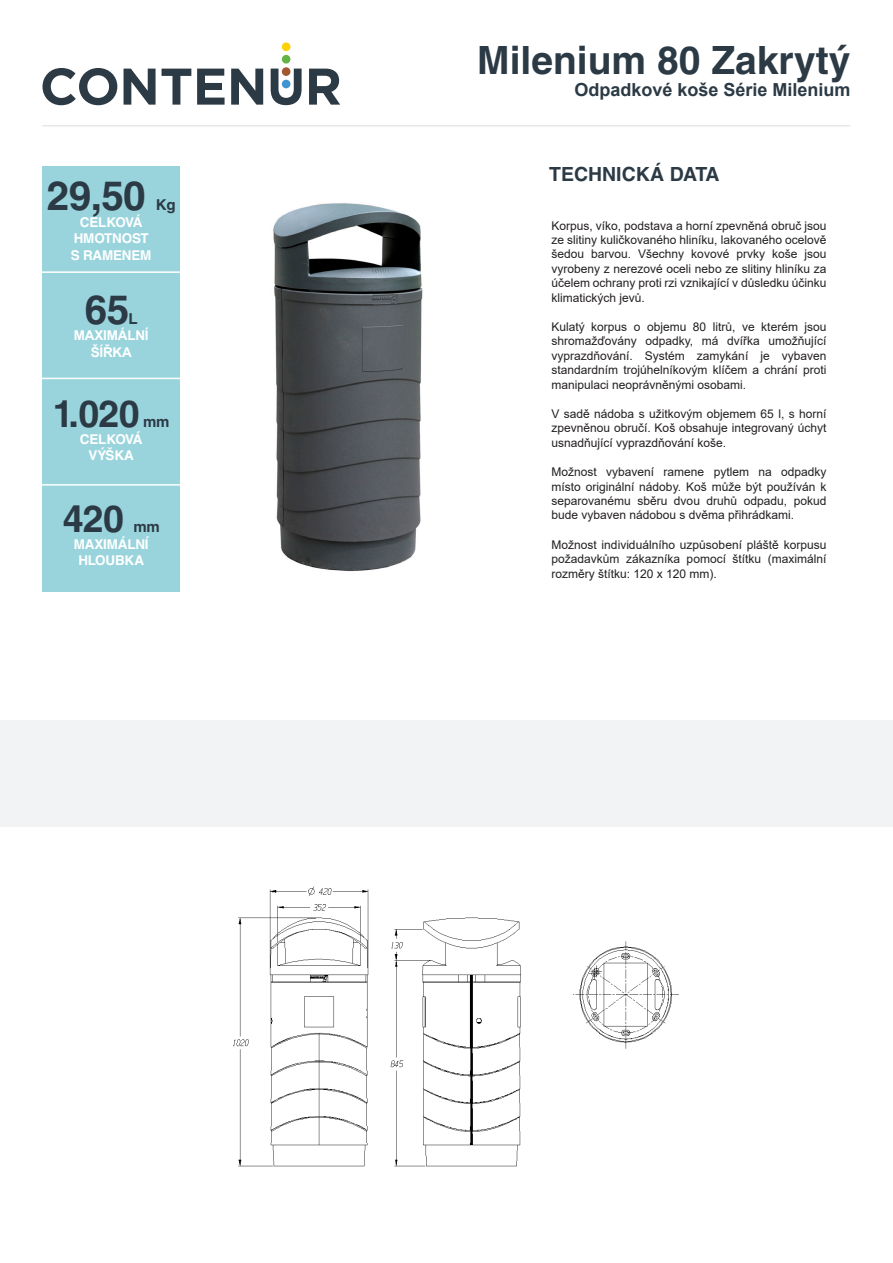
<style>
.page{position:relative;width:893px;height:1263px;background:#fff}
.page>*{position:absolute;margin:0;border:0;box-sizing:border-box;transform-origin:0 0}
.t1{font:700 40.5px "Helvetica LT Std";color:#2b3a45}
.t2{font:700 39px "Helvetica LT Std";color:#2b3a45}
.t3{font:700 37.5px "Helvetica LT Std";letter-spacing:-.015em;color:#2b3a45}
.t4{font:700 19.5px "Helvetica LT Std";color:#2b3a45}
.t5{font:700 18px "Arial";color:#2b3a45}
.t6{font:700 15px "Helvetica LT Std";color:#2b3a45}
.t7{font:700 13.5px "Helvetica LT Std";letter-spacing:-.015em;color:#fff}
.t8{font:700 13.5px "Arial";letter-spacing:-.015em;color:#fff}
.No_Spacing{font:12px/14.4px "Arial";color:#231f20;text-align:justify}
</style>
<div class="page">
<img style="left:233px;top:886px;width:446px;height:281px">
<div style="left:0;top:720px;width:893px;height:106px;background:#f2f3f4"></div>
<svg style="left:43px;top:68px;width:74px;height:37px"></svg>
<svg style="left:124px;top:69px;width:32px;height:36px"></svg>
<svg style="left:162px;top:69px;width:29px;height:36px"></svg>
<svg style="left:197px;top:69px;width:28px;height:36px"></svg>
<svg style="left:231px;top:69px;width:32px;height:36px"></svg>
<svg style="left:309px;top:69px;width:31px;height:36px"></svg>
<svg style="left:271px;top:69px;width:31px;height:36px"></svg>
<div style="left:282px;top:55px;width:8px;height:9px;background:#63b445;border-radius:50%"></div>
<div style="left:282px;top:42px;width:8px;height:9px;background:#fed105;border-radius:50%"></div>
<div style="left:282px;top:80px;width:8px;height:8px;background:#4194d0;border-radius:50%"></div>
<img style="left:273px;top:203px;width:150px;height:368px">
<div style="left:43px;top:485px;width:137px;height:106px;background:#99d4dd"></div>
<div style="left:43px;top:379px;width:137px;height:106px;background:#99d4dd"></div>
<div style="left:43px;top:273px;width:137px;height:106px;background:#99d4dd"></div>
<div style="left:43px;top:167px;width:137px;height:106px;background:#99d4dd"></div>
<hr style="left:39px;top:484px;width:141px;height:2px;background:#fff">
<hr style="left:39px;top:378px;width:141px;height:1px;background:#fff">
<hr style="left:39px;top:271px;width:141px;height:2px;background:#fff">
<hr style="left:43px;top:125px;width:807px;height:1px;background:#dcdddf">
<p class="t1" style="left:47px;top:171px;width:100px">29,50</p>
<p class="t6" style="left:156px;top:196px;width:21px">Kg</p>
<p class="t7" style="left:80px;top:214px;width:64px">CELKOVÁ</p>
<p class="t7" style="left:74px;top:230px;width:77px">HMOTNOST</p>
<p class="t7" style="left:71px;top:247px;width:82px">S RAMENEM</p>
<p class="t1" style="left:85px;top:285px;width:46px">65</p>
<p class="t6" style="left:129px;top:310px;width:11px">L</p>
<p class="t8" style="left:74px;top:326px;width:76px">MAXIMÁLNÍ</p>
<p class="t8" style="left:91px;top:343px;width:43px">ŠÍŘKA</p>
<p class="t3" style="left:53px;top:391px;width:88px">1.020</p>
<p class="t6" style="left:143px;top:413px;width:28px">mm</p>
<p class="t7" style="left:80px;top:431px;width:64px">CELKOVÁ</p>
<p class="t7" style="left:89px;top:447px;width:47px">VÝŠKA</p>
<p class="t3" style="left:63px;top:496px;width:63px">420</p>
<p class="t6" style="left:133px;top:518px;width:28px">mm</p>
<p class="t7" style="left:74px;top:536px;width:76px">MAXIMÁLNÍ</p>
<p class="t7" style="left:78px;top:552px;width:67px">HLOUBKA</p>
<p class="t2" style="left:477px;top:36px;width:375px">Milenium 80 Zakrytý</p>
<p class="t5" style="left:574px;top:77px;width:278px">Odpadkové koše Série Milenium</p>
<p class="t4" style="left:549px;top:162px;width:172px">TECHNICKÁ DATA</p>
<p class="No_Spacing" style="left:551px;top:218px;width:277px">Korpus, víko, podstava a horní zpevněná obruč jsou ze slitiny kuličkovaného hliníku, lakovaného ocelově šedou barvou. Všechny kovové prvky koše jsou vyrobeny z nerezové oceli nebo ze slitiny hliníku za účelem ochrany proti rzi vznikající v důsledku účinku klimatických jevů.</p>
<p class="No_Spacing" style="left:551px;top:320px;width:277px">Kulatý korpus o objemu 80 litrů, ve kterém jsou shromažďovány odpadky, má dvířka umožňující vyprazdňování. Systém zamykání je vybaven standardním trojúhelníkovým klíčem a chrání proti manipulaci neoprávněnými osobami.</p>
<p class="No_Spacing" style="left:551px;top:407px;width:277px">V sadě nádoba s užitkovým objemem 65 l, s horní zpevněnou obručí. Koš obsahuje integrovaný úchyt usnadňující vyprazdňování koše.</p>
<p class="No_Spacing" style="left:551px;top:465px;width:277px">Možnost vybavení ramene pytlem na odpadky místo originální nádoby. Koš může být používán k separovanému sběru dvou druhů odpadu, pokud bude vybaven nádobou s dvěma přihrádkami.</p>
<p class="No_Spacing" style="left:551px;top:537px;width:277px">Možnost individuálního uzpůsobení pláště korpusu požadavkům zákazníka pomocí štítku (maximální rozměry štítku: 120 x 120 mm).</p>
</div>
